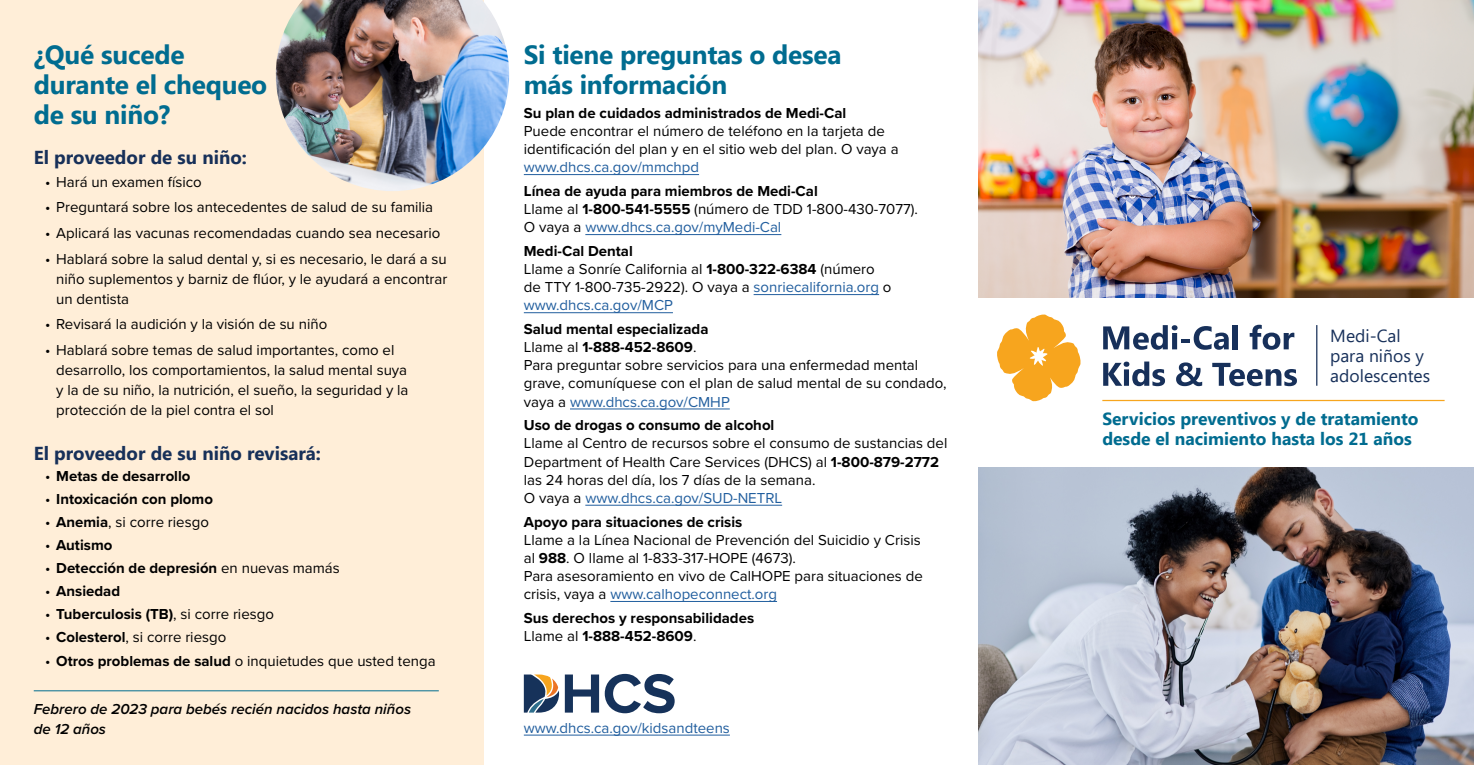
<style>
.page{position:relative;width:1474px;height:765px;background:#fff}
.page>*{position:absolute;margin:0;border:0;box-sizing:border-box;transform-origin:0 0}
.t1{font:700 26.25px/30px "Segoe UI";letter-spacing:-.01em;color:#006c90}
.t2{font:700 18.75px "Segoe UI";color:#173059}
.t3{font:700 17.5px/20px "Segoe UI";color:#006c90}
.t4{font:17.5px/20px "Segoe UI";color:#17305a}
.P-2{font:15px/18.1px "Proxima Nova";color:#000}
.P-2-2{font:700 15px "Proxima Nova";color:#000}
.P-2-3{font:15px "Proxima Nova";color:#215e9e}
.P-footer{font:italic 600 15px/20px "Proxima Nova";color:#000}
.s1{font-weight:400}
.s2{font-weight:700}
.s3{color:#215e9e}
.s4{color:#000}
</style>
<div class="page">
<div style="left:0;top:0;width:484px;height:765px;background:#ffeed8"></div>
<hr style="left:34px;top:691px;width:405px;height:1px;background:#006c90">
<img style="left:276px;top:0;width:233px;height:191px">
<hr style="left:524px;top:174px;width:175px;height:1px;background:#215e9e">
<hr style="left:585px;top:234px;width:196px;height:1px;background:#215e9e">
<hr style="left:754px;top:294px;width:125px;height:1px;background:#215e9e">
<hr style="left:524px;top:312px;width:149px;height:1px;background:#215e9e">
<hr style="left:570px;top:409px;width:160px;height:1px;background:#215e9e">
<hr style="left:585px;top:505px;width:197px;height:1px;background:#215e9e">
<hr style="left:610px;top:601px;width:167px;height:1px;background:#215e9e">
<hr style="left:524px;top:735px;width:206px;height:1px;background:#215e9e">
<svg style="left:565px;top:675px;width:34px;height:38px"></svg>
<svg style="left:605px;top:674px;width:70px;height:39px"></svg>
<svg style="left:524px;top:675px;width:35px;height:38px"></svg>
<img style="left:979px;top:0;width:495px;height:298px">
<img style="left:979px;top:467px;width:495px;height:298px">
<svg style="left:997px;top:314px;width:84px;height:88px"></svg>
<svg style="left:1103px;top:325px;width:126px;height:25px"></svg>
<div style="left:1233px;top:325px;width:5px;height:24px;background:#17305a"></div>
<svg style="left:1249px;top:325px;width:45px;height:25px"></svg>
<svg style="left:1103px;top:362px;width:62px;height:24px"></svg>
<svg style="left:1176px;top:362px;width:26px;height:24px"></svg>
<svg style="left:1212px;top:363px;width:85px;height:23px"></svg>
<hr style="left:1102px;top:400px;width:342px;height:1px;background:#f7a51e">
<hr style="left:1316px;top:325px;width:1px;height:61px;background:#173059">
<h1 class="t1" style="left:34px;top:40px;width:235px">¿Qué sucede durante el chequeo de su niño?</h1>
<h2 class="t2" style="left:34px;top:147px;width:215px">El proveedor de su niño:</h2>
<p class="P-2" style="left:45px;top:172px;width:158px">• Hará un examen físico</p>
<p class="P-2" style="left:45px;top:198px;width:390px">• Preguntará sobre los antecedentes de salud de su familia</p>
<p class="P-2" style="left:45px;top:223px;width:397px">• Aplicará las vacunas recomendadas cuando sea necesario</p>
<p class="P-2" style="left:56px;top:248px;width:393px;line-height:20px;text-align:justify;text-indent:-11px">• Hablará sobre la salud dental y, si es necesario, le dará a su niño suplementos y barniz de flúor, y le ayudará a encontrar un dentista</p>
<p class="P-2" style="left:45px;top:314px;width:284px">• Revisará la audición y la visión de su niño</p>
<p class="P-2" style="left:56px;top:339px;width:354px;line-height:20px;text-indent:-11px">• Hablará sobre temas de salud importantes, como el desarrollo, los comportamientos, la salud mental suya y la de su niño, la nutrición, el sueño, la seguridad y la protección de la piel contra el sol</p>
<h2 class="t2" style="left:34px;top:443px;width:289px">El proveedor de su niño revisará:</h2>
<p class="P-2-2" style="left:45px;top:464px;width:147px"><span class="s1">•</span> Metas de desarrollo</p>
<p class="P-2-2" style="left:45px;top:487px;width:169px"><span class="s1">•</span> Intoxicación con plomo</p>
<p class="P-2" style="left:45px;top:512px;width:165px">• <span class="s2">Anemia</span>, si corre riesgo</p>
<p class="P-2-2" style="left:45px;top:534px;width:69px"><span class="s1">•</span> Autismo</p>
<p class="P-2-2" style="left:45px;top:557px;width:296px"><span class="s1">•</span> Detección de depresión <span class="s1">en nuevas mamás</span></p>
<p class="P-2-2" style="left:45px;top:580px;width:77px"><span class="s1">•</span> Ansiedad</p>
<p class="P-2-2" style="left:45px;top:603px;width:230px"><span class="s1">•</span> Tuberculosis (TB)<span class="s1">, si corre riesgo</span></p>
<p class="P-2" style="left:45px;top:628px;width:183px">• <span class="s2">Colesterol</span>, si corre riesgo</p>
<p class="P-2" style="left:45px;top:651px;width:392px">• <span class="s2">Otros problemas de salud</span> o inquietudes que usted tenga</p>
<p class="P-footer" style="left:34px;top:698px;width:379px">Febrero de 2023 para bebés recién nacidos hasta niños de 12 años</p>
<h1 class="t1" style="left:524px;top:40px;width:319px">Si tiene preguntas o desea más información</h1>
<h3 class="P-2-2" style="left:524px;top:102px;width:324px">Su plan de cuidados administrados de Medi-Cal</h3>
<p class="P-2" style="left:524px;top:121px;width:376px">Puede encontrar el número de teléfono en la tarjeta de identificación del plan y en el sitio web del plan. O vaya a <span class="s3">www.dhcs.ca.gov/mmchpd</span></p>
<h3 class="P-2-2" style="left:524px;top:180px;width:295px">Línea de ayuda para miembros de Medi-Cal</h3>
<p class="P-2" style="left:524px;top:199px;width:396px">Llame al <span class="s2">1-800-541-5555</span> (número de TDD 1-800-430-7077).</p>
<p class="P-2-3" style="left:524px;top:216px;width:259px"><span class="s4">O vaya a</span> www.dhcs.ca.gov/myMedi-Cal</p>
<h3 class="P-2-2" style="left:524px;top:240px;width:111px">Medi-Cal Dental</h3>
<p class="P-2" style="left:524px;top:259px;width:369px">Llame a Sonríe California al <span class="s2">1-800-322-6384</span> (número de TTY 1-800-735-2922). O vaya a <span class="s3">sonriecalifornia.org</span> o <span class="s3">www.dhcs.ca.gov/MCP</span></p>
<h3 class="P-2-2" style="left:524px;top:318px;width:186px">Salud mental especializada</h3>
<p class="P-2-2" style="left:524px;top:336px;width:174px"><span class="s1">Llame al</span> 1-888-452-8609<span class="s1">.</span></p>
<p class="P-2" style="left:524px;top:356px;width:424px">Para preguntar sobre servicios para una enfermedad mental grave, comuníquese con el plan de salud mental de su condado, vaya a <span class="s3">www.dhcs.ca.gov/CMHP</span></p>
<h3 class="P-2-2" style="left:524px;top:414px;width:252px">Uso de drogas o consumo de alcohol</h3>
<p class="P-2" style="left:524px;top:434px;width:425px">Llame al Centro de recursos sobre el consumo de sustancias del<br>Department of Health Care Services (DHCS) al <span class="s2">1-800-879-2772 </span>las 24 horas del día, los 7 días de la semana.</p>
<p class="P-2-3" style="left:524px;top:487px;width:260px"><span class="s4">O vaya a</span> www.dhcs.ca.gov/SUD-NETRL</p>
<h3 class="P-2-2" style="left:524px;top:510px;width:220px">Apoyo para situaciones de crisis</h3>
<p class="P-2" style="left:524px;top:530px;width:398px">Llame a la Línea Nacional de Prevención del Suicidio y Crisis al <span class="s2">988</span>. O llame al 1-833-317-HOPE (4673).</p>
<p class="P-2" style="left:524px;top:566px;width:400px">Para asesoramiento en vivo de CalHOPE para situaciones de crisis, vaya a <span class="s3">www.calhopeconnect.org</span></p>
<h3 class="P-2-2" style="left:524px;top:607px;width:232px">Sus derechos y responsabilidades</h3>
<p class="P-2-2" style="left:524px;top:625px;width:174px"><span class="s1">Llame al</span> 1-888-452-8609<span class="s1">.</span></p>
<p class="P-2-3" style="left:524px;top:717px;width:208px">www.dhcs.ca.gov/kidsandteens</p>
<p class="t4" style="left:1330px;top:326px;width:101px">Medi-Cal para niños y adolescentes</p>
<p class="t3" style="left:1102px;top:409px;width:318px">Servicios preventivos y de tratamiento desde el nacimiento hasta los 21 años</p>
</div>
